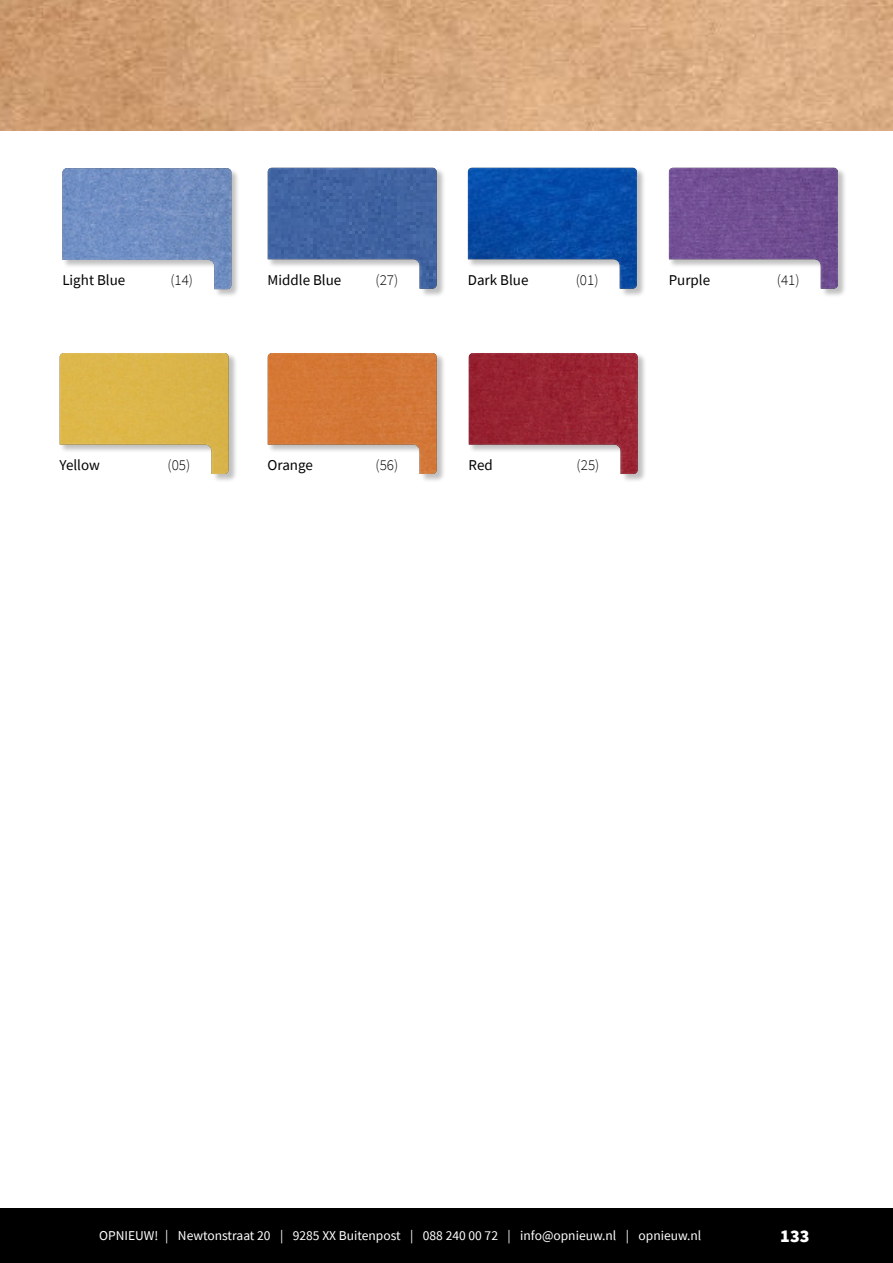
<style>
.page{position:relative;width:893px;height:1263px;background:#fff}
.page>*{position:absolute;margin:0;border:0;box-sizing:border-box;transform-origin:0 0}
.t1{font:900 18px "Source Sans Pro";color:#fff}
.t2{font:15px "Source Sans Pro";color:#000}
.t3{font:300 15px "Source Sans Pro";color:#000}
.t4{font:13.5px "Source Sans Pro";color:#fff}
</style>
<div class="page">
<img style="left:0;top:0;width:893px;height:131px">
<div style="left:0;top:1209px;width:893px;height:54px;background:#000"></div>
<div style="left:267px;top:167px;width:179px;height:130px;background:#000;opacity:.25"></div>
<svg style="left:267px;top:167px;width:171px;height:124px;fill:#4365a3"></svg>
<div style="left:467px;top:167px;width:179px;height:130px;background:#000;opacity:.25"></div>
<svg style="left:468px;top:167px;width:171px;height:124px;fill:#084eaa"></svg>
<div style="left:59px;top:352px;width:179px;height:131px;background:#000;opacity:.25"></div>
<svg style="left:59px;top:352px;width:172px;height:125px;fill:#dcb74b"></svg>
<div style="left:668px;top:167px;width:179px;height:130px;background:#000;opacity:.25"></div>
<svg style="left:668px;top:167px;width:172px;height:124px;fill:#745195"></svg>
<div style="left:468px;top:352px;width:179px;height:131px;background:#000;opacity:.25"></div>
<svg style="left:468px;top:352px;width:172px;height:125px;fill:#9b2634"></svg>
<div style="left:267px;top:352px;width:179px;height:131px;background:#000;opacity:.25"></div>
<svg style="left:267px;top:352px;width:172px;height:125px;fill:#d57939"></svg>
<div style="left:62px;top:168px;width:179px;height:130px;background:#000;opacity:.25"></div>
<svg style="left:62px;top:168px;width:172px;height:124px;fill:#7391c4"></svg>
<p class="t2" style="left:62px;top:274px;width:65px">Light Blue</p>
<p class="t3" style="left:170px;top:274px;width:24px">(14)</p>
<p class="t2" style="left:60px;top:459px;width:42px">Yellow</p>
<p class="t3" style="left:168px;top:459px;width:24px">(05)</p>
<p class="t2" style="left:268px;top:273px;width:75px">Middle Blue</p>
<p class="t3" style="left:376px;top:274px;width:24px">(27)</p>
<p class="t2" style="left:468px;top:273px;width:62px">Dark Blue</p>
<p class="t3" style="left:576px;top:274px;width:24px">(01)</p>
<p class="t2" style="left:268px;top:459px;width:47px">Orange</p>
<p class="t3" style="left:376px;top:459px;width:24px">(56)</p>
<p class="t2" style="left:469px;top:459px;width:26px">Red</p>
<p class="t3" style="left:577px;top:459px;width:24px">(25)</p>
<p class="t2" style="left:669px;top:273px;width:43px">Purple</p>
<p class="t3" style="left:777px;top:274px;width:24px">(41)</p>
<p class="t4" style="left:99px;top:1230px;width:604px">OPNIEUW! | Newtonstraat 20 | 9285 XX Buitenpost | 088 240 00 72 | info@opnieuw.nl | opnieuw.nl</p>
<h1 class="t1" style="left:780px;top:1225px;width:31px">133</h1>
</div>
